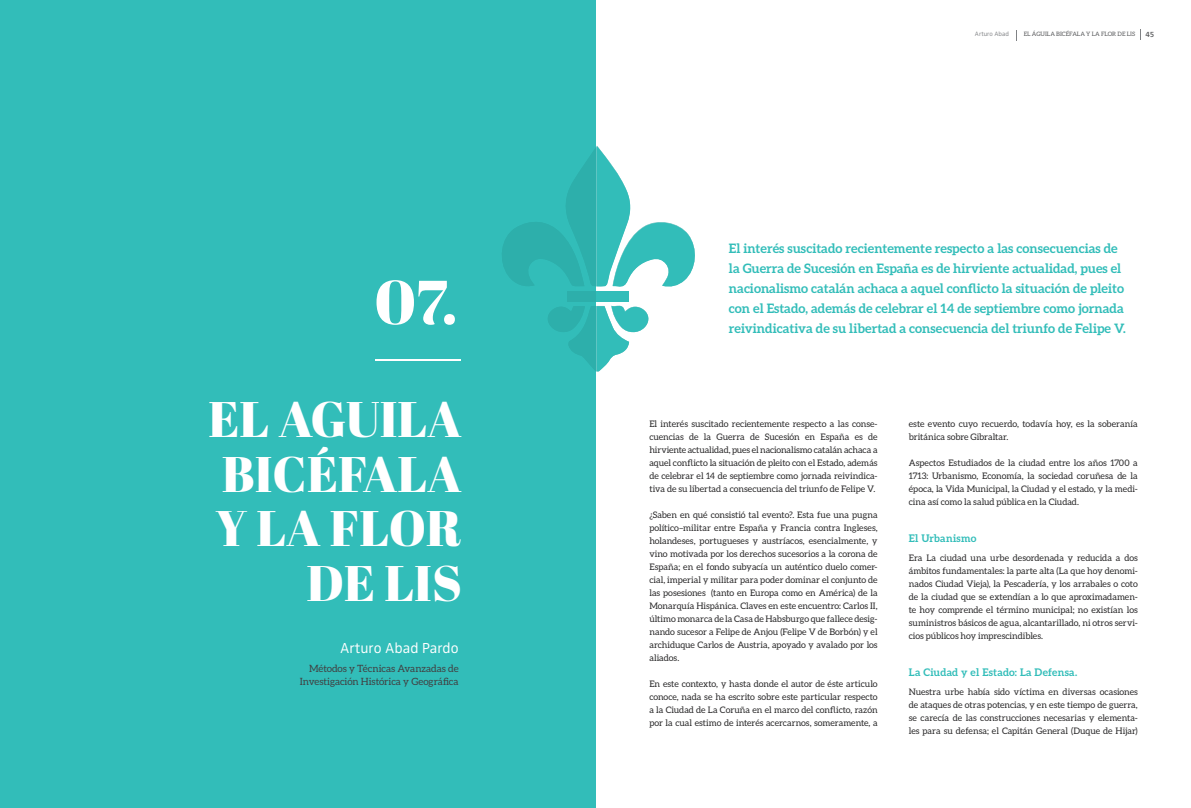
<style>
.page{position:relative;width:1191px;height:808px;background:#fff}
.page>*{position:absolute;margin:0;border:0;box-sizing:border-box;transform-origin:0 0}
.t1{font:62px "Abril Fatface";color:#fff}
.t2{font:49.9px/54.5px "Abril Fatface";color:#fff;text-align:right}
.t3{font:15px "Zwo w 3";color:#fff}
.t4{font:700 13px/20px "Aleo";color:#32bdb9}
.t5{font:700 10.5px "Aleo";letter-spacing:.025em;color:#32bdb9}
.t6{font:10px/13px "Aleo";letter-spacing:-.005em;color:#414042;text-align:right}
.t7{font:9px/13px "Aleo";color:#292829;text-align:justify}
.t8{font:8px "Zwo LF w 5";color:#58595b}
.t9{font:6.5px "Zwo w 3";color:#808285}
.t10{font:6px "Aleo";color:#58595b}
</style>
<div class="page">
<div style="left:0;top:0;width:595px;height:808px;background:#32bdb9"></div>
<hr style="left:375px;top:359px;width:86px;height:1px;background:#fff">
<div style="left:567px;top:291px;width:62px;height:10px;background:#2dafab"></div>
<div style="left:596px;top:291px;width:33px;height:10px;background:#32bdb9"></div>
<svg style="left:548px;top:302px;width:101px;height:70px"></svg>
<svg style="left:502px;top:146px;width:193px;height:142px"></svg>
<h1 class="t1" style="left:375px;top:259px;width:85px">07.</h1>
<h2 class="t2" style="left:208px;top:391px;width:255px">EL AGUILA<br>BICÉFALA<br>Y LA FLOR<br>DE LIS</h2>
<h3 class="t3" style="left:340px;top:639px;width:120px">Arturo Abad Pardo</h3>
<p class="t6" style="left:300px;top:662px;width:160px">Métodos y Técnicas Avanzadas de<br>Investigación Histórica y Geográfica</p>
<p class="t9" style="left:975px;top:30px;width:36px">Arturo Abad</p>
<p class="t10" style="left:1023px;top:31px;width:113px">EL ÁGUILA BICÉFALA Y LA FLOR DE LIS</p>
<p class="t8" style="left:1145px;top:29px;width:10px">45</p>
<p class="t4" style="left:729px;top:238px;width:398px">El interés suscitado recientemente respecto a las consecuencias de la Guerra de Sucesión en España es de hirviente actualidad, pues el nacionalismo catalán achaca a aquel conflicto la situación de pleito con el Estado, además de celebrar el 14 de septiembre como jornada reivindicativa de su libertad a consecuencia del triunfo de Felipe V.</p>
<p class="t7" style="left:649px;top:417px;width:230px">El interés suscitado recientemente respecto a las conse&shy;cuencias de la Guerra de Sucesión en España es de hirviente actualidad, pues el nacionalismo catalán achaca a aquel conflicto la situación de pleito con el Estado, además de celebrar el 14 de septiembre como jornada reivindica&shy;tiva de su libertad a consecuencia del triunfo de Felipe V.</p>
<p class="t7" style="left:649px;top:508px;width:230px">¿Saben en qué consistió tal evento?. Esta fue una pugna político–militar entre España y Francia contra Ingleses, holandeses, portugueses y austríacos, esencialmente, y vino motivada por los derechos sucesorios a la corona de España; en el fondo subyacía un auténtico duelo comer&shy;cial, imperial y militar para poder dominar el conjunto de las posesiones (tanto en Europa como en América) de la Monarquía Hispánica. Claves en este encuentro: Carlos II, último monarca de la Casa de Habsburgo que fallece desig&shy;nando sucesor a Felipe de Anjou (Felipe V de Borbón) y el archiduque Carlos de Austria, apoyado y avalado por los aliados.</p>
<p class="t7" style="left:649px;top:677px;width:230px">En este contexto, y hasta donde el autor de éste articulo conoce, nada se ha escrito sobre este particular respecto a la Ciudad de La Coruña en el marco del conflicto, razón por la cual estimo de interés acercarnos, someramente, a</p>
<p class="t7" style="left:909px;top:417px;width:230px">este evento cuyo recuerdo, todavía hoy, es la soberanía británica sobre Gibraltar.</p>
<p class="t7" style="left:909px;top:456px;width:230px">Aspectos Estudiados de la ciudad entre los años 1700 a 1713: Urbanismo, Economía, la sociedad coruñesa de la época, la Vida Municipal, la Ciudad y el estado, y la medi&shy;cina así como la salud pública en la Ciudad.</p>
<p class="t5" style="left:909px;top:532px;width:69px">El Urbanismo</p>
<p class="t7" style="left:909px;top:551px;width:230px">Era La ciudad una urbe desordenada y reducida a dos ámbitos fundamentales: la parte alta (La que hoy denomi&shy;nados Ciudad Vieja), la Pescadería, y los arrabales o coto de la ciudad que se extendían a lo que aproximadamen&shy;te hoy comprende el término municipal; no existían los suministros básicos de agua, alcantarillado, ni otros servi&shy;cios públicos hoy imprescindibles.</p>
<p class="t5" style="left:909px;top:666px;width:170px">La Ciudad y el Estado: La Defensa.</p>
<p class="t7" style="left:909px;top:685px;width:230px">Nuestra urbe había sido víctima en diversas ocasiones de ataques de otras potencias, y en este tiempo de guerra, se carecía de las construcciones necesarias y elementa&shy;les para su defensa; el Capitán General (Duque de Hijar)</p>
</div>
